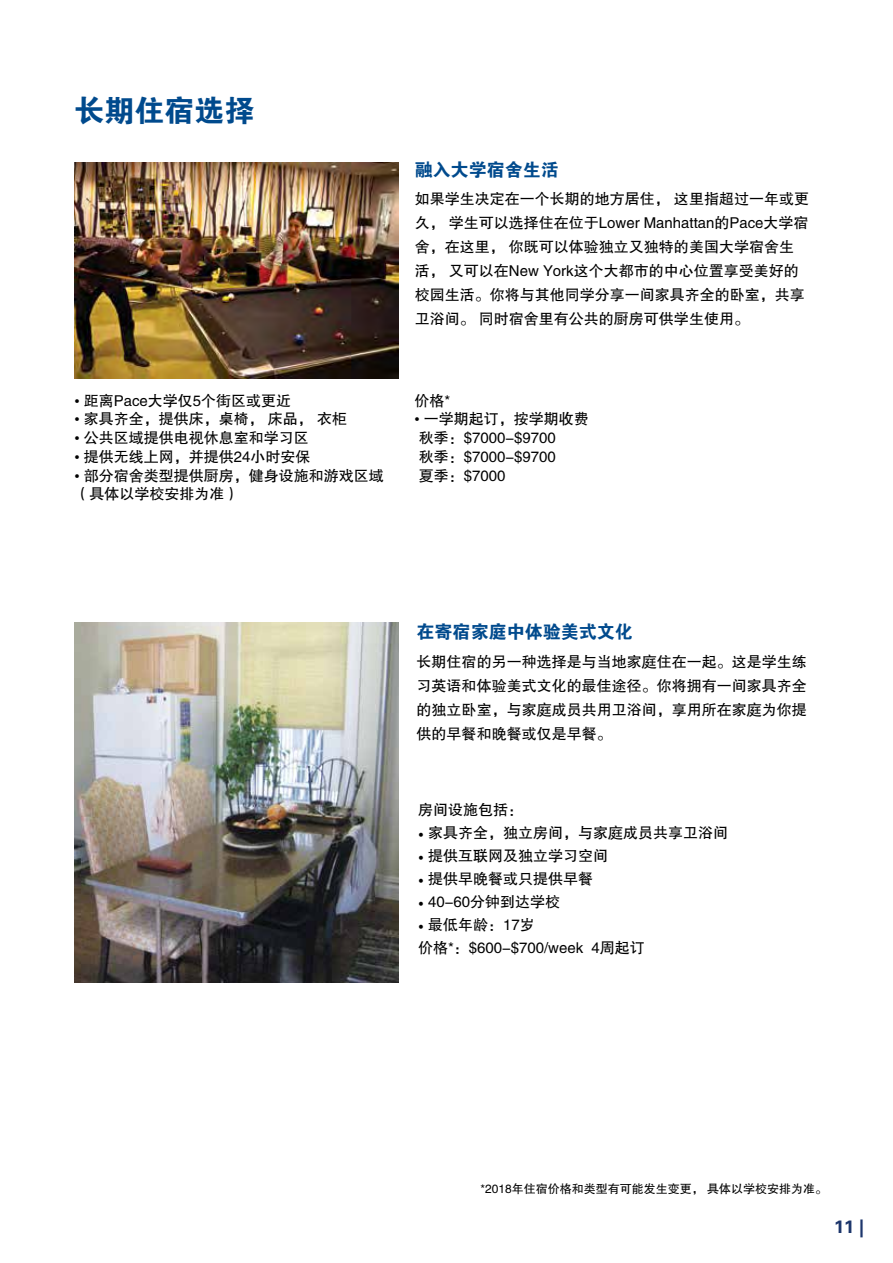
<style>
.page{position:relative;width:893px;height:1263px;background:#fff}
.page>*{position:absolute;margin:0;border:0;box-sizing:border-box;transform-origin:0 0}
.t1{font:30px "FZDHTK GBK1 0";color:#004a8d}
.t2{font:18px "FZDHTK GBK1 0";color:#004a8d}
.t3{font:18px "FZDHTK GBK1 0";color:#1d366c}
.t4{font:15px/24px "FZHTJW GB1 0";color:#000}
.t5{font:12px "FZHTJW GB1 0";color:#000}
.s1{font-family:"Times New Roman"}
.s2{font-family:"Minion Pro"}
</style>
<div class="page">
<img style="left:74px;top:622px;width:324px;height:360px">
<img style="left:74px;top:163px;width:324px;height:216px">
<h1 class="t1" style="left:74px;top:94px;width:181px">长期住宿选择</h1>
<p class="t4" style="left:74px;top:389px;width:218px"><span class="s1">•</span> 距离Pace大学仅5个街区或更近</p>
<p class="t4" style="left:74px;top:407px;width:274px"><span class="s1">•</span> 家具齐全，提供床，桌椅，床品，衣柜</p>
<p class="t4" style="left:74px;top:426px;width:236px"><span class="s1">•</span> 公共区域提供电视休息室和学习区</p>
<p class="t4" style="left:74px;top:445px;width:238px"><span class="s1">•</span> 提供无线上网，并提供24小时安保</p>
<p class="t4" style="left:74px;top:466px;width:311px;line-height:18.8px"><span class="s1">•</span> 部分宿舍类型提供厨房，健身设施和游戏区域（具体以学校安排为准）</p>
<p class="t2" style="left:415px;top:160px;width:145px">融入大学宿舍生活</p>
<p class="t4" style="left:415px;top:187px;width:396px">如果学生决定在一个长期的地方居住，这里指超过一年或更久，学生可以选择住在位于Lower Manhattan的Pace大学宿舍，在这里，你既可以体验独立又独特的美国大学宿舍生活，又可以在New York这个大都市的中心位置享受美好的校园生活。你将与其他同学分享一间家具齐全的卧室，共享卫浴间。同时宿舍里有公共的厨房可供学生使用。</p>
<p class="t4" style="left:415px;top:389px;width:37px">价格*</p>
<p class="t4" style="left:415px;top:410px;width:176px;line-height:18.8px"><span class="s1">•</span> 一学期起订，按学期收费秋季：$7000-$9700<br>秋季：$7000-$9700<br>夏季：$7000</p>
<p class="t2" style="left:417px;top:622px;width:217px">在寄宿家庭中体验美式文化</p>
<p class="t4" style="left:417px;top:650px;width:391px;text-align:justify">长期住宿的另一种选择是与当地家庭住在一起。这是学生练习英语和体验美式文化的最佳途径。你将拥有一间家具齐全的独立卧室，与家庭成员共用卫浴间，享用所在家庭为你提供的早餐和晚餐或仅是早餐。</p>
<p class="t4" style="left:418px;top:798px;width:106px">房间设施包括：</p>
<p class="t4" style="left:418px;top:821px;width:312px"><span class="s2">•</span> 家具齐全，独立房间，与家庭成员共享卫浴间</p>
<p class="t4" style="left:418px;top:844px;width:192px"><span class="s2">•</span> 提供互联网及独立学习空间</p>
<p class="t4" style="left:418px;top:867px;width:177px"><span class="s2">•</span> 提供早晚餐或只提供早餐</p>
<p class="t4" style="left:418px;top:890px;width:144px"><span class="s2">•</span> 40-60分钟到达学校</p>
<p class="t4" style="left:418px;top:914px;width:228px;line-height:23px"><span class="s2">•</span> 最低年龄：17岁<br>价格*：$600-$700/week 4周起订</p>
<p class="t5" style="left:480px;top:1182px;width:348px">*2018年住宿价格和类型有可能发生变更，具体以学校安排为准。</p>
<p class="t3" style="left:834px;top:1217px;width:31px">11 |</p>
</div>
